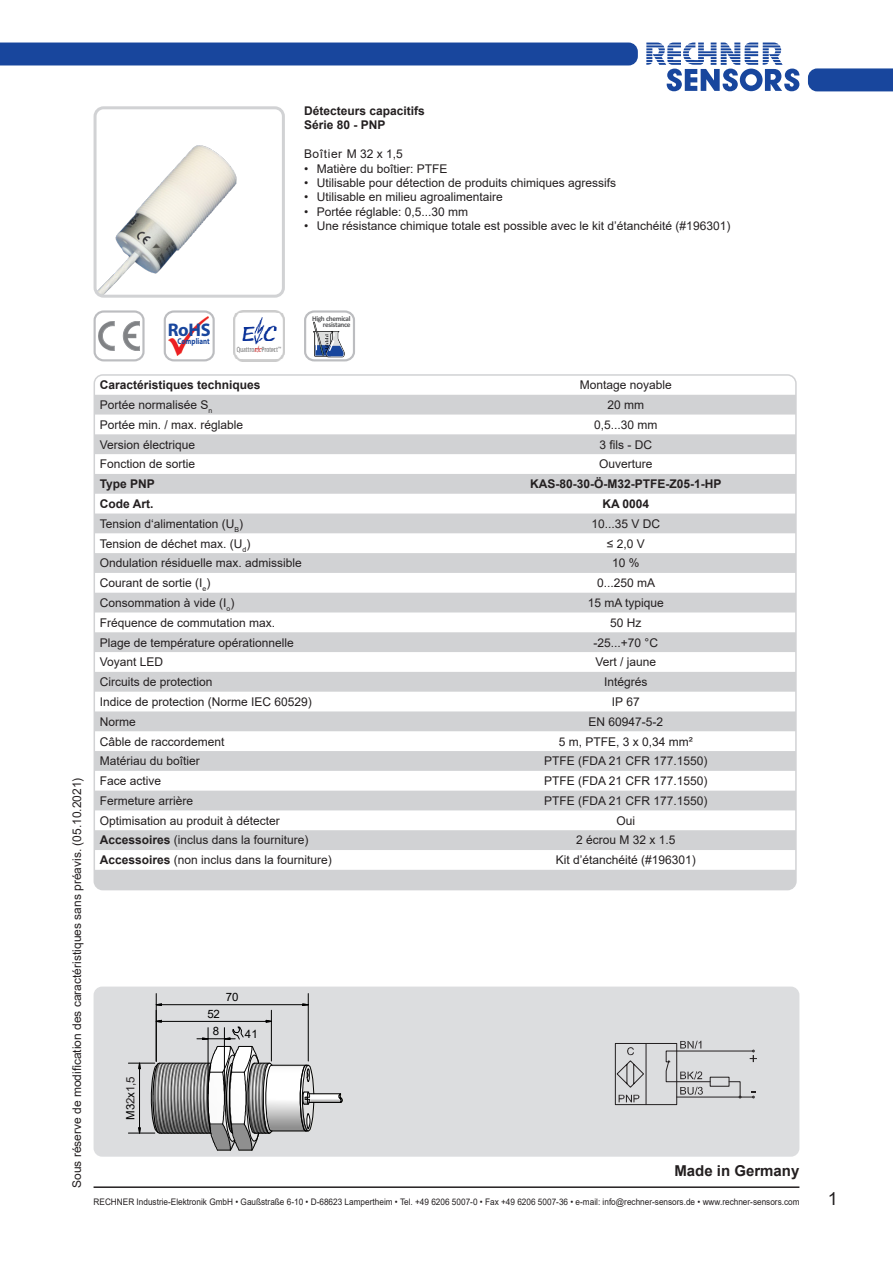
<style>
.page{position:relative;width:893px;height:1263px;background:#fff}
.page>*{position:absolute;margin:0;border:0;box-sizing:border-box;transform-origin:0 0}
.t1{font:700 18.3px "Myriad Pro";color:#18469d}
.t2{font:18px "Arial";color:#231f20}
.t3{font:700 15px "Arial";color:#231f20}
.Textabschnitt{font:12px "Arial";color:#231f20}
.Textabschnitt-2{font:700 12px "Arial";color:#231f20}
.Text_neben_Foto{font:700 12px "Arial";color:#231f20}
.Textabschnitt-3{font:12px "Arial";letter-spacing:.05em;color:#231f20}
.t4{font:11.55px "Arial";letter-spacing:-.01em;color:#000}
.t5{font:11.55px "Arial";color:#231f20}
.t6{font:9px "Arial";color:#231f20;scale:.91 1}
.t7{font:700 8.4px "Myriad Pro";color:#18469d;scale:.82 1}
.t8{font:700 7.2px/6.1px "Calibri";letter-spacing:-.045em;color:#57585a;text-align:right}
.s1{font-weight:700}
.s2{color:#000}
.s3{color:#231f20}
</style>
<div class="page">
<svg style="left:646px;top:43px;width:153px;height:48px"></svg>
<div style="left:808px;top:68px;width:85px;height:23px;background:#18469d"></div>
<hr style="left:94px;top:1186px;width:705px;height:2px;background:#231f20">
<div style="left:0;top:43px;width:638px;height:22px;background:#18469d"></div>
<img style="left:98px;top:110px;width:183px;height:184px">
<div style="left:94px;top:106px;width:191px;height:192px;border:3px solid #d1d2d4;border-radius:9px"></div>
<div style="left:94px;top:986px;width:705px;height:171px;background:#dcdddf;border-radius:9px"></div>
<div style="left:164px;top:310px;width:51px;height:51px;border:2px solid #bcbdc0;border-radius:9px"></div>
<img style="left:168px;top:316px;width:40px;height:40px">
<div style="left:94px;top:310px;width:51px;height:51px;border:2px solid #bcbdc0;border-radius:9px"></div>
<svg style="left:98px;top:321px;width:42px;height:30px"></svg>
<img style="left:234px;top:310px;width:51px;height:51px">
<img style="left:155px;top:1028px;width:183px;height:105px">
<hr style="left:159px;top:1133px;width:52px;height:1px;background:#000">
<hr style="left:159px;top:1063px;width:52px;height:1px;background:#000">
<hr style="left:271px;top:1130px;width:35px;height:1px;background:#000">
<hr style="left:271px;top:1065px;width:35px;height:1px;background:#000">
<hr style="left:309px;top:1093px;width:32px;height:1px;background:#000">
<hr style="left:309px;top:1102px;width:32px;height:1px;background:#000">
<svg style="left:338px;top:1093px;width:5px;height:10px"></svg>
<svg style="left:300px;top:1064px;width:15px;height:68px"></svg>
<svg style="left:128px;top:1057px;width:32px;height:77px"></svg>
<svg style="left:155px;top:1019px;width:7px;height:4px"></svg>
<hr style="left:161px;top:1021px;width:105px;height:1px;background:#000">
<hr style="left:271px;top:1010px;width:1px;height:51px;background:#000">
<svg style="left:155px;top:1003px;width:7px;height:3px"></svg>
<svg style="left:302px;top:1003px;width:6px;height:3px"></svg>
<hr style="left:161px;top:1004px;width:142px;height:1px;background:#000">
<hr style="left:308px;top:993px;width:1px;height:68px;background:#000">
<hr style="left:156px;top:993px;width:1px;height:68px;background:#000">
<svg style="left:197px;top:1019px;width:79px;height:132px"></svg>
<hr style="left:224px;top:1028px;width:1px;height:66px;background:#000">
<hr style="left:208px;top:1028px;width:1px;height:66px;background:#000">
<div style="left:304px;top:310px;width:51px;height:51px;border:2px solid #bcbdc0;border-radius:9px"></div>
<svg style="left:313px;top:322px;width:32px;height:35px"></svg>
<hr style="left:677px;top:1097px;width:76px;height:1px;background:#231f20">
<svg style="left:752px;top:1091px;width:4px;height:7px"></svg>
<hr style="left:677px;top:1051px;width:76px;height:1px;background:#231f20">
<svg style="left:750px;top:1049px;width:7px;height:13px"></svg>
<svg style="left:615px;top:1041px;width:127px;height:64px"></svg>
<svg style="left:94px;top:395px;width:700px;height:495px;fill:#d3d4d6"></svg>
<p class="Text_neben_Foto" style="left:304px;top:102px;width:122px">Détecteurs capacitifs</p>
<p class="Text_neben_Foto" style="left:304px;top:117px;width:83px">Série 80 - PNP</p>
<p class="Textabschnitt-3" style="left:304px;top:146px;width:100px">Boîtier M 32 x 1,5</p>
<p class="Textabschnitt" style="left:304px;top:160px;width:145px">• Matière du boîtier: PTFE</p>
<p class="Textabschnitt" style="left:304px;top:175px;width:314px">• Utilisable pour détection de produits chimiques agressifs</p>
<p class="Textabschnitt" style="left:304px;top:189px;width:200px">• Utilisable en milieu agroalimentaire</p>
<p class="Textabschnitt" style="left:304px;top:203px;width:166px">• Portée réglable: 0,5...30 mm</p>
<p class="Textabschnitt" style="left:304px;top:218px;width:428px">• Une résistance chimique totale est possible avec le kit d’étanchéité (#196301)</p>
<p class="t1" style="left:168px;top:318px;width:44px">RoHS</p>
<p class="t7" style="left:178px;top:335px;width:41px">Compliant</p>
<p class="t8" style="left:312px;top:315px;width:40px">High chemical resistance</p>
<p class="Textabschnitt" style="left:69px;top:1188px;width:412px;rotate:-90deg">Sous réserve de modification des caractéristiques sans préavis. (05.10.2021)</p>
<p class="Textabschnitt-2" style="left:100px;top:377px;width:162px">Caractéristiques techniques</p>
<p class="Textabschnitt" style="left:580px;top:377px;width:94px">Montage noyable</p>
<p class="Textabschnitt" style="left:100px;top:396px;width:114px">Portée normalisée S<sub>n</sub></p>
<p class="Textabschnitt" style="left:607px;top:396px;width:38px">20 mm</p>
<p class="Textabschnitt" style="left:100px;top:416px;width:145px">Portée min. / max. réglable</p>
<p class="Textabschnitt" style="left:594px;top:416px;width:65px">0,5...30 mm</p>
<p class="Textabschnitt" style="left:100px;top:436px;width:97px">Version électrique</p>
<p class="Textabschnitt" style="left:599px;top:436px;width:54px">3 fils - DC</p>
<p class="Textabschnitt" style="left:100px;top:456px;width:97px">Fonction de sortie</p>
<p class="Textabschnitt" style="left:599px;top:456px;width:55px">Ouverture</p>
<p class="Textabschnitt-2" style="left:100px;top:475px;width:57px">Type PNP</p>
<p class="Textabschnitt-2" style="left:530px;top:475px;width:193px">KAS-80-30-Ö-M32-PTFE-Z05-1-HP</p>
<p class="Textabschnitt-2" style="left:100px;top:495px;width:55px">Code Art.</p>
<p class="Textabschnitt-2" style="left:602px;top:495px;width:48px">KA 0004</p>
<p class="Textabschnitt" style="left:100px;top:515px;width:145px">Tension d‘alimentation (U<sub>B</sub>)</p>
<p class="Textabschnitt" style="left:591px;top:515px;width:70px">10...35 V DC</p>
<p class="Textabschnitt" style="left:100px;top:535px;width:152px">Tension de déchet max. (U<sub>d</sub>)</p>
<p class="Textabschnitt" style="left:607px;top:535px;width:39px">≤ 2,0 V</p>
<p class="Textabschnitt" style="left:100px;top:555px;width:204px">Ondulation résiduelle max. admissible</p>
<p class="Textabschnitt" style="left:612px;top:555px;width:29px">10 %</p>
<p class="Textabschnitt" style="left:100px;top:575px;width:112px">Courant de sortie (I<sub>e</sub>)</p>
<p class="Textabschnitt" style="left:597px;top:575px;width:60px">0...250 mA</p>
<p class="Textabschnitt" style="left:100px;top:594px;width:136px">Consommation à vide (I<sub>o</sub>)</p>
<p class="Textabschnitt" style="left:588px;top:594px;width:78px">15 mA typique</p>
<p class="Textabschnitt" style="left:100px;top:614px;width:177px">Fréquence de commutation max.</p>
<p class="Textabschnitt" style="left:610px;top:614px;width:33px">50 Hz</p>
<p class="Textabschnitt" style="left:100px;top:634px;width:196px">Plage de température opérationnelle</p>
<p class="Textabschnitt" style="left:594px;top:634px;width:66px">-25...+70 °C</p>
<p class="Textabschnitt" style="left:100px;top:654px;width:65px">Voyant LED</p>
<p class="Textabschnitt" style="left:595px;top:654px;width:62px">Vert / jaune</p>
<p class="Textabschnitt" style="left:100px;top:674px;width:114px">Circuits de protection</p>
<p class="Textabschnitt" style="left:604px;top:674px;width:45px">Intégrés</p>
<p class="Textabschnitt" style="left:100px;top:693px;width:214px">Indice de protection (Norme IEC 60529)</p>
<p class="Textabschnitt" style="left:612px;top:693px;width:29px">IP 67</p>
<p class="Textabschnitt" style="left:100px;top:713px;width:37px">Norme</p>
<p class="Textabschnitt" style="left:588px;top:713px;width:76px">EN 60947-5-2</p>
<p class="Textabschnitt" style="left:100px;top:733px;width:126px">Câble de raccordement</p>
<p class="Textabschnitt" style="left:559px;top:733px;width:136px">5 m, PTFE, 3 x 0,34 mm²</p>
<p class="Textabschnitt" style="left:100px;top:753px;width:102px">Matériau du boîtier</p>
<p class="Textabschnitt" style="left:544px;top:753px;width:165px">PTFE (FDA 21 CFR 177.1550)</p>
<p class="Textabschnitt" style="left:100px;top:773px;width:63px">Face active</p>
<p class="Textabschnitt" style="left:544px;top:773px;width:165px">PTFE (FDA 21 CFR 177.1550)</p>
<p class="Textabschnitt" style="left:100px;top:792px;width:95px">Fermeture arrière</p>
<p class="Textabschnitt" style="left:544px;top:792px;width:165px">PTFE (FDA 21 CFR 177.1550)</p>
<p class="Textabschnitt" style="left:100px;top:812px;width:182px">Optimisation au produit à détecter</p>
<p class="Textabschnitt" style="left:616px;top:812px;width:20px">Oui</p>
<p class="Textabschnitt" style="left:100px;top:832px;width:210px"><span class="s1">Accessoires</span> (inclus dans la fourniture)</p>
<p class="Textabschnitt" style="left:576px;top:832px;width:101px">2 écrou M 32 x 1.5</p>
<p class="Textabschnitt" style="left:100px;top:852px;width:234px"><span class="s1">Accessoires</span> (non inclus dans la fourniture)</p>
<p class="Textabschnitt" style="left:556px;top:852px;width:142px">Kit d’étanchéité (#196301)</p>
<p class="t4" style="left:226px;top:989px;width:14px">70</p>
<p class="t5" style="left:123px;top:1120px;width:45px;rotate:-90deg"><span class="s2">M x</span>1 5,</p>
<p class="t4" style="left:123px;top:1110px;width:14px;rotate:-90deg">3<span class="s3">2</span></p>
<p class="t4" style="left:207px;top:1006px;width:14px">52</p>
<p class="t4" style="left:213px;top:1023px;width:8px">8</p>
<p class="t4" style="left:245px;top:1026px;width:14px">41</p>
<p class="t3" style="left:674px;top:1160px;width:127px">Made in Germany</p>
<p class="t6" style="left:94px;top:1195px;width:777px">RECHNER Industrie-Elektronik GmbH • Gaußstraße 6-10 • D-68623 Lampertheim • Tel. +49 6206 5007-0 • Fax +49 6206 5007-36 • e-mail: info@rechner-sensors.de • www.rechner-sensors.com</p>
<h2 class="t2" style="left:828px;top:1186px;width:12px">1</h2>
</div>
